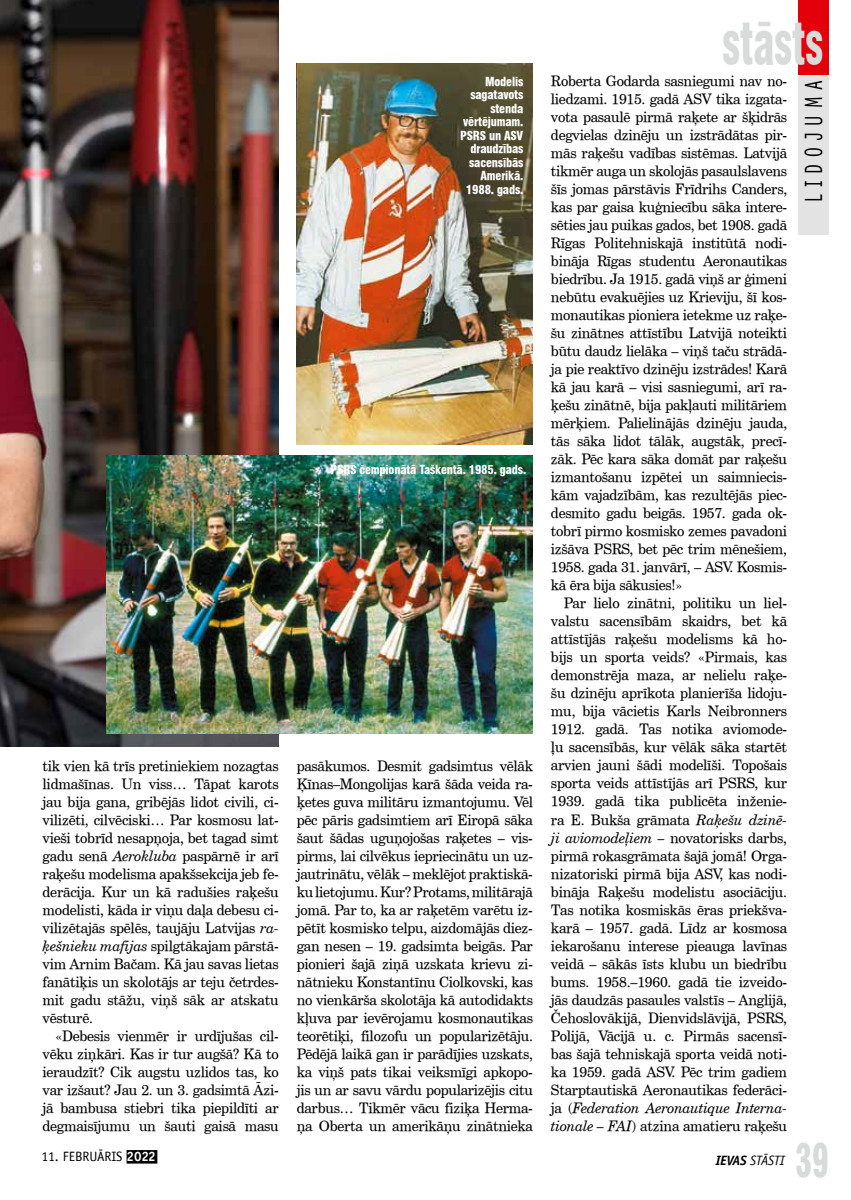
<style>
.page{position:relative;width:851px;height:1200px;background:#fff}
.page>*{position:absolute;margin:0;border:0;box-sizing:border-box;transform-origin:0 0}
.t1{font:900 condensed 57.6px "Swiss 721 TL";color:#d9dada;scale:.7 1}
.t2{font:900 condensed 45px "Swiss 721 TL";color:#d9dada;scale:.7 1}
.t3{font:24.9px "Officina Sans Std";letter-spacing:.4em;color:#000;scale:.7 1}
.t4{font:14.25px/18px "Century Schoolbook TL";letter-spacing:-.02em;color:#000;text-align:justify}
.t5{font:13.5px "Officina Sans Std";color:#000}
.t6{font:italic 13.5px "Officina Sans Std";letter-spacing:-.015em;color:#000}
.t7{font:900 condensed 12px/13.5px "Swiss 721 TL";letter-spacing:-.015em;color:#fff;text-align:right}
.s1{font-style:italic}
.s2{font-weight:700;color:#fff}
.s3{font-weight:700}
</style>
<div class="page">
<img style="left:0;top:0;width:279px;height:746px">
<img style="left:106px;top:455px;width:427px;height:278px">
<img style="left:297px;top:64px;width:236px;height:380px">
<div style="left:126px;top:1149px;width:31px;height:14px;background:#000"></div>
<div style="left:798px;top:72px;width:30px;height:163px;background:#e3e3e3"></div>
<div style="left:798px;top:0;width:30px;height:74px;background:#e3000b"></div>
<p class="t4" style="left:43px;top:756px;width:238px">tik vien kā trīs pretiniekiem nozagtas lidmašīnas. Un viss… Tāpat karots jau bija gana, gribējās lidot civili, ci&shy;vilizēti, cilvēciski… Par kosmosu lat&shy;vieši tobrīd nesapņoja, bet tagad simt gadu senā <span class="s1">Aerokluba</span> paspārnē ir arī raķešu modelisma apakšsekcija jeb fe&shy;derācija. Kur un kā radušies raķešu modelisti, kāda ir viņu daļa debesu ci&shy;vilizētajās spēlēs, taujāju Latvijas <span class="s1">ra&shy;ķešnieku mafijas</span> spilgtākajam pārstā&shy;vim Arnim Bačam. Kā jau savas lietas fanātiķis un skolotājs ar teju četrdes&shy;mit gadu stāžu, viņš sāk ar atskatu vēsturē.</p>
<p class="t4" style="left:43px;top:1026px;width:238px;text-indent:13px">«Debesis vienmēr ir urdījušas cil&shy;vēku ziņkāri. Kas ir tur augšā? Kā to ieraudzīt? Cik augstu uzlidos tas, ko var izšaut? Jau 2. un 3. gadsimtā Āzi&shy;jā bambusa stiebri tika piepildīti ar degmaisījumu un šauti gaisā masu</p>
<p class="t7" style="left:460px;top:75px;width:65px">Modelis sagatavots stenda vērtējumam.<br>PSRS un ASV draudzības sacensībās<br>Amerikā.<br>1988. gads.</p>
<p class="t7" style="left:330px;top:463px;width:197px">PSRS čempionātā Taškentā. 1985. gads.</p>
<p class="t4" style="left:297px;top:756px;width:238px">pasākumos. Desmit gadsimtus vēlāk Ķīnas–Mongolijas karā šāda veida ra&shy;ķetes guva militāru izmantojumu. Vēl pēc pāris gadsimtiem arī Eiropā sāka šaut šādas uguņojošas raķetes – vis&shy;pirms, lai cilvēkus iepriecinātu un uz&shy;jautrinātu, vēlāk – meklējot praktiskā&shy;ku lietojumu. Kur? Protams, militārajā jomā. Par to, ka ar raķetēm varētu iz&shy;pētīt kosmisko telpu, aizdomājās diez&shy;gan nesen – 19. gadsimta beigās. Par pionieri šajā ziņā uzskata krievu zi&shy;nātnieku Konstantīnu Ciolkovski, kas no vienkārša skolotāja kā autodidakts kļuva par ievērojamu kosmonautikas teorētiķi, filozofu un popularizētāju.<br>Pēdējā laikā gan ir parādījies uzskats, ka viņš pats tikai veiksmīgi apkopo&shy;jis un ar savu vārdu popularizējis citu darbus… Tikmēr vācu fiziķa Herma&shy;ņa Oberta un amerikāņu zinātnieka</p>
<h1 class="t1" style="left:722px;top:8px;width:145px">stāsts</h1>
<p class="t4" style="left:551px;top:72px;width:238px">Roberta Godarda sasniegumi nav no&shy;liedzami. 1915. gadā ASV tika izgata&shy;vota pasaulē pirmā raķete ar šķidrās degvielas dzinēju un izstrādātas pir&shy;mās raķešu vadības sistēmas. Latvijā tikmēr auga un skolojās pasaulslavens šīs jomas pārstāvis Frīdrihs Canders, kas par gaisa kuģniecību sāka intere&shy;sēties jau puikas gados, bet 1908. gadā Rīgas Politehniskajā institūtā nodi&shy;bināja Rīgas studentu Aeronautikas biedrību. Ja 1915. gadā viņš ar ģimeni nebūtu evakuējies uz Krieviju, šī kos&shy;monautikas pioniera ietekme uz raķe&shy;šu zinātnes attīstību Latvijā noteikti būtu daudz lielāka – viņš taču strādā&shy;ja pie reaktīvo dzinēju izstrādes! Karā kā jau karā – visi sasniegumi, arī ra&shy;ķešu zinātnē, bija pakļauti militāriem mērķiem. Palielinājās dzinēju jauda, tās sāka lidot tālāk, augstāk, precī&shy;zāk. Pēc kara sāka domāt par raķešu izmantošanu izpētei un saimniecis&shy;kām vajadzībām, kas rezultējās piec&shy;desmito gadu beigās. 1957. gada ok&shy;tobrī pirmo kosmisko zemes pavadoni izšāva PSRS, bet pēc trim mēnešiem, 1958. gada 31. janvārī, – ASV. Kosmis&shy;kā ēra bija sākusies!»</p>
<p class="t4" style="left:551px;top:594px;width:238px;text-indent:13px">Par lielo zinātni, politiku un liel&shy;valstu sacensībām skaidrs, bet kā attīstījās raķešu modelisms kā ho&shy;bijs un sporta veids? «Pirmais, kas demonstrēja maza, ar nelielu raķe&shy;šu dzinēju aprīkota planierīša lidoju&shy;mu, bija vācietis Karls Neibronners 1912. gadā. Tas notika aviomode&shy;ļu sacensībās, kur vēlāk sāka startēt arvien jauni šādi modelīši. Topošais sporta veids attīstījās arī PSRS, kur 1939. gadā tika publicēta inženie&shy;ra E. Bukša grāmata <span class="s1">Raķešu dzinē&shy;ji aviomodeļiem –</span> novatorisks darbs, pirmā rokasgrāmata šajā jomā! Orga&shy;nizatoriski pirmā bija ASV, kas nodi&shy;bināja Raķešu modelistu asociāciju.<br>Tas notika kosmiskās ēras priekšva&shy;karā – 1957. gadā. Līdz ar kosmosa iekarošanu interese pieauga lavīnas veidā – sākās īsts klubu un biedrību bums. 1958.–1960. gadā tie izveido&shy;jās daudzās pasaules valstīs – Anglijā, Čehoslovākijā, Dienvidslāvijā, PSRS, Polijā, Vācijā u. c. Pirmās sacensī&shy;bas šajā tehniskajā sporta veidā noti&shy;ka 1959. gadā ASV. Pēc trim gadiem Starptautiskā Aeronautikas federāci&shy;ja (<span class="s1">Federation Aeronautique Interna&shy;tionale – FAI</span>) atzina amatieru raķešu</p>
<h3 class="t3" style="left:799px;top:202px;width:173px;rotate:-90deg">lid ojuma</h3>
<p class="t5" style="left:41px;top:1148px;width:115px">11. FEBRUāris <span class="s2">2022</span></p>
<h2 class="t2" style="left:795px;top:1132px;width:50px">39</h2>
<p class="t6" style="left:715px;top:1152px;width:71px"><span class="s3">IEVAS</span> StĀsti</p>
</div>
